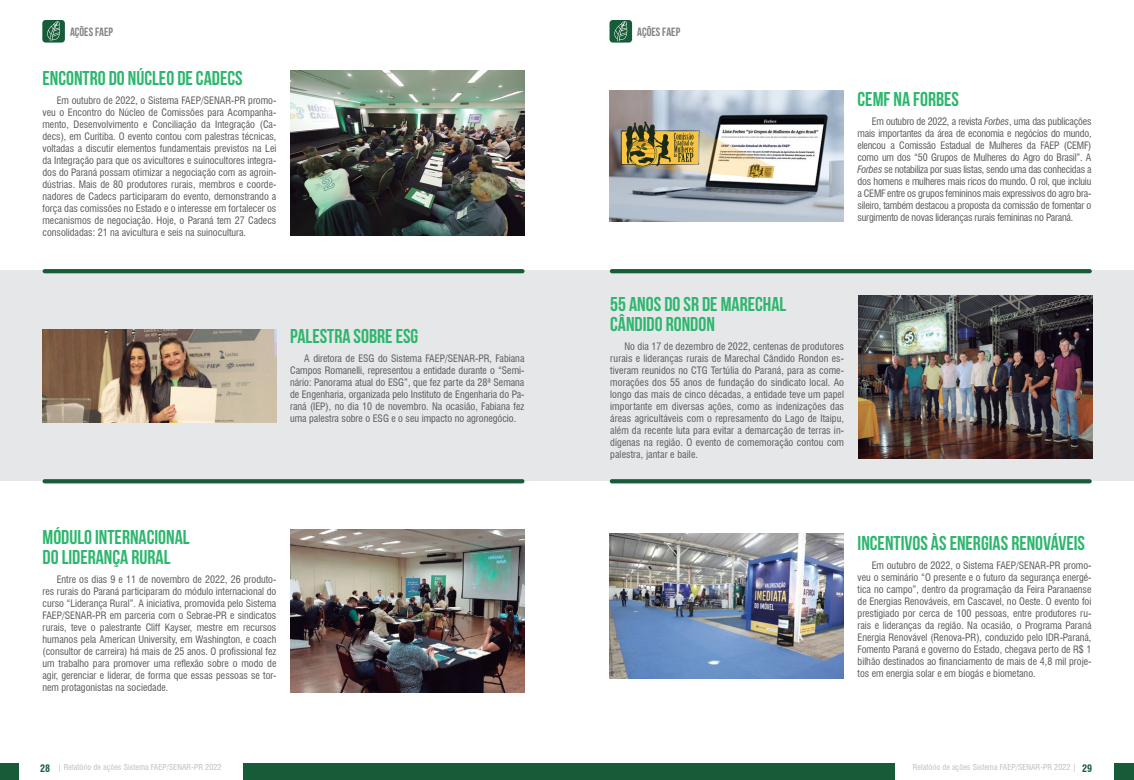
<style>
.page{position:relative;width:1134px;height:780px;background:#fff}
.page>*{position:absolute;margin:0;border:0;box-sizing:border-box;transform-origin:0 0}
.t1{font:700 20px/20px "Bebas Neue";color:#2db66e}
.t2{font:700 12px "Bebas Neue";color:#808285}
.t3{font:condensed 10px/12px "Swiss 721 BT";color:#58595b;text-align:justify}
.t4{font:condensed 8px "Swiss 721 BT";letter-spacing:.01em;color:#bcbec0}
.s1{font-style:italic}
.s2{font-weight:700;font-size:10px;color:#165c39}
</style>
<div class="page">
<div style="left:243px;top:762px;width:651px;height:18px;background:#165c39"></div>
<div style="left:0;top:762px;width:19px;height:18px;background:#165c39"></div>
<div style="left:1114px;top:762px;width:20px;height:18px;background:#165c39"></div>
<div style="left:42px;top:20px;width:23px;height:23px;background:#165c39;border-radius:3px"></div>
<svg style="left:47px;top:21px;width:14px;height:20px"></svg>
<div style="left:609px;top:20px;width:23px;height:23px;background:#165c39;border-radius:3px"></div>
<svg style="left:614px;top:21px;width:14px;height:20px"></svg>
<img style="left:291px;top:70px;width:233px;height:166px">
<div style="left:0;top:270px;width:1134px;height:210px;background:#e6e7e8"></div>
<svg style="left:43px;top:269px;width:481px;height:4px;background:#195e3c"></svg>
<svg style="left:43px;top:479px;width:481px;height:4px;background:#1e613f"></svg>
<img style="left:610px;top:91px;width:234px;height:131px">
<img style="left:621px;top:121px;width:153px;height:57px">
<svg style="left:610px;top:269px;width:482px;height:4px;background:#195e3c"></svg>
<svg style="left:610px;top:479px;width:482px;height:4px;background:#1e6140"></svg>
<img style="left:609px;top:533px;width:235px;height:145px">
<img style="left:43px;top:330px;width:234px;height:92px">
<img style="left:291px;top:529px;width:233px;height:163px">
<img style="left:858px;top:296px;width:234px;height:162px">
<p class="t2" style="left:70px;top:25px;width:45px">AÇÕES FAEP</p>
<p class="t2" style="left:637px;top:25px;width:45px">AÇÕES FAEP</p>
<h1 class="t1" style="left:43px;top:68px;width:202px">ENCONTRO DO NÚCLEO DE CADECS</h1>
<p class="t3" style="left:43px;top:94px;width:235px;text-indent:14px">Em outubro de 2022, o Sistema FAEP/SENAR-PR promo&shy;veu o Encontro do Núcleo de Comissões para Acompanha&shy;mento, Desenvolvimento e Conciliação da Integração (Ca&shy;decs), em Curitiba. O evento contou com palestras técnicas, voltadas a discutir elementos fundamentais previstos na Lei da Integração para que os avicultores e suinocultores integra&shy;dos do Paraná possam otimizar a negociação com as agroin&shy;dústrias. Mais de 80 produtores rurais, membros e coorde&shy;nadores de Cadecs participaram do evento, demonstrando a força das comissões no Estado e o interesse em fortalecer os mecanismos de negociação. Hoje, o Paraná tem 27 Cadecs consolidadas: 21 na avicultura e seis na suinocultura.</p>
<h1 class="t1" style="left:290px;top:326px;width:130px">PALESTRA SOBRE ESG</h1>
<p class="t3" style="left:290px;top:352px;width:236px;text-indent:14px">A diretora de ESG do Sistema FAEP/SENAR-PR, Fabiana Campos Romanelli, representou a entidade durante o “Semi&shy;nário: Panorama atual do ESG”, que fez parte da 28ª Semana de Engenharia, organizada pelo Instituto de Engenharia do Pa&shy;raná (IEP), no dia 10 de novembro. Na ocasião, Fabiana fez uma palestra sobre o ESG e o seu impacto no agronegócio.</p>
<h1 class="t1" style="left:43px;top:527px;width:149px">MÓDULO INTERNACIONAL<br>DO LIDERANÇA RURAL</h1>
<p class="t3" style="left:43px;top:573px;width:235px;text-indent:14px">Entre os dias 9 e 11 de novembro de 2022, 26 produto&shy;res rurais do Paraná participaram do módulo internacional do curso “Liderança Rural”. A iniciativa, promovida pelo Sistema FAEP/SENAR-PR em parceria com o Sebrae-PR e sindicatos rurais, teve o palestrante Cliff Kayser, mestre em recursos humanos pela American University, em Washington, e coach (consultor de carreira) há mais de 25 anos. O profissional fez um trabalho para promover uma reflexão sobre o modo de agir, gerenciar e liderar, de forma que essas pessoas se tor&shy;nem protagonistas na sociedade.</p>
<h1 class="t1" style="left:857px;top:89px;width:103px">CEMF NA FORBES</h1>
<p class="t3" style="left:857px;top:115px;width:235px;text-indent:14px">Em outubro de 2022, a revista <span class="s1">Forbes</span>, uma das publicações mais importantes da área de economia e negócios do mundo, elencou a Comissão Estadual de Mulheres da FAEP (CEMF) como um dos “50 Grupos de Mulheres do Agro do Brasil”. A <span class="s1">Forbes</span> se notabiliza por suas listas, sendo uma das conhecidas a dos homens e mulheres mais ricos do mundo. O rol, que incluiu a CEMF entre os grupos femininos mais expressivos do agro bra&shy;sileiro, também destacou a proposta da comissão de fomentar o surgimento de novas lideranças rurais femininas no Paraná.</p>
<h1 class="t1" style="left:610px;top:293px;width:178px">55 ANOS DO SR DE MARECHAL<br>CÂNDIDO RONDON</h1>
<p class="t3" style="left:610px;top:340px;width:235px;text-indent:14px">No dia 17 de dezembro de 2022, centenas de produtores rurais e lideranças rurais de Marechal Cândido Rondon es&shy;tiveram reunidos no CTG Tertúlia do Paraná, para as come&shy;morações dos 55 anos de fundação do sindicato local. Ao longo das mais de cinco décadas, a entidade teve um papel importante em diversas ações, como as indenizações das áreas agricultáveis com o represamento do Lago de Itaipu, além da recente luta para evitar a demarcação de terras in&shy;dígenas na região. O evento de comemoração contou com palestra, jantar e baile.</p>
<h1 class="t1" style="left:857px;top:533px;width:229px">INCENTIVOS ÀS ENERGIAS RENOVÁVEIS</h1>
<p class="t3" style="left:857px;top:559px;width:235px;text-indent:14px">Em outubro de 2022, o Sistema FAEP/SENAR-PR promo&shy;veu o seminário “O presente e o futuro da segurança energé&shy;tica no campo”, dentro da programação da Feira Paranaense de Energias Renováveis, em Cascavel, no Oeste. O evento foi prestigiado por cerca de 100 pessoas, entre produtores ru&shy;rais e lideranças da região. Na ocasião, o Programa Paraná Energia Renovável (Renova-PR), conduzido pelo IDR-Paraná, Fomento Paraná e governo do Estado, chegava perto de R$ 1 bilhão destinados ao financiamento de mais de 4,8 mil proje&shy;tos em energia solar e em biogás e biometano.</p>
<p class="t4" style="left:40px;top:762px;width:183px"><span class="s2">28</span> | Relatório de ações Sistema FAEP/SENAR-PR 2022</p>
<p class="t4" style="left:913px;top:762px;width:181px">Relatório de ações Sistema FAEP/SENAR-PR 2022 | <span class="s2">29</span></p>
</div>
